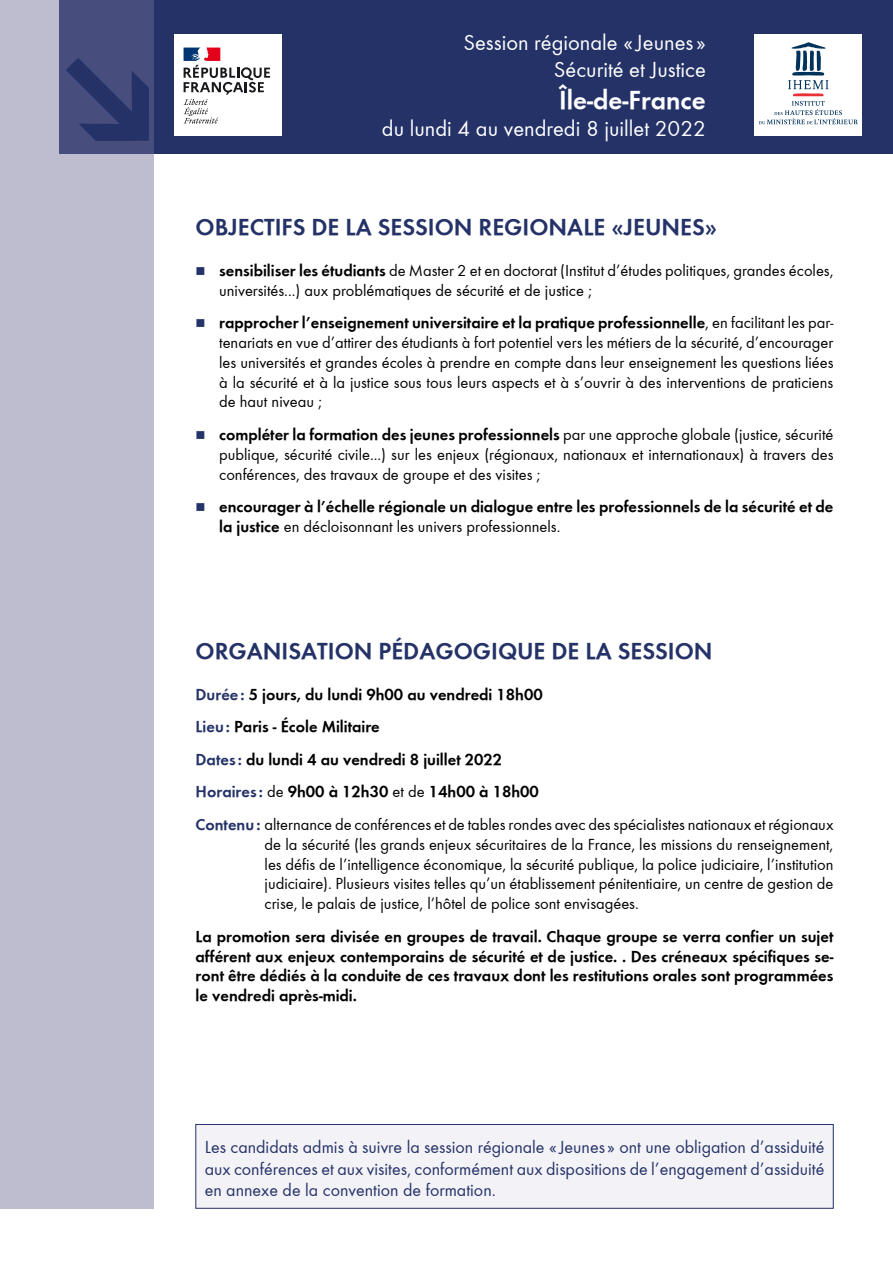
<style>
.page{position:relative;width:893px;height:1263px;background:#fff}
.page>*{position:absolute;margin:0;border:0;box-sizing:border-box;transform-origin:0 0}
.t1{font:700 27px "Function";color:#fff}
.t2{font:700 24px "Function";color:#243267}
.t3{font:22.5px/27px "Function";color:#fff;text-align:right}
.t4{font:18px/21.6px "Function";color:#243267;text-align:justify}
.t5{font:16.5px/19.8px "Function";color:#000;text-align:justify}
.t6{font:700 16.5px/19.8px "Function";color:#000}
.s1{color:#243267}
.s2{font-weight:700}
.s3{font-weight:400}
</style>
<div class="page">
<div style="left:60px;top:0;width:833px;height:153px;background:#243267"></div>
<div style="left:0;top:0;width:153px;height:1209px;background:#bebdd0"></div>
<div style="left:174px;top:34px;width:108px;height:102px;background:#fff"></div>
<svg style="left:184px;top:48px;width:86px;height:76px"></svg>
<svg style="left:754px;top:34px;width:108px;height:102px;background:#e9ecef"></svg>
<div style="left:196px;top:1124px;width:637px;height:84px;background:#f3f2f7"></div>
<div style="left:195px;top:1124px;width:639px;height:85px;border:1px solid #243267"></div>
<svg style="left:59px;top:37px;width:117px;height:130px"></svg>
<h3 class="t3" style="left:463px;top:29px;width:244px">Session régionale « Jeunes »<br>Sécurité et Justice</h3>
<h1 class="t1" style="left:559px;top:84px;width:148px">Île-de-France</h1>
<h3 class="t3" style="left:382px;top:115px;width:325px">du lundi 4 au vendredi 8 juillet 2022</h3>
<h2 class="t2" style="left:196px;top:213px;width:523px">OBJECTIFS DE LA SESSION REGIONALE «JEUNES»</h2>
<p class="t5" style="left:219px;top:261px;width:616px;text-indent:-24px"><span class="s1">■</span> <span class="s2">sensibiliser les étudiants</span> de Master 2 et en doctorat (Institut d’études politiques, grandes écoles, universités...) aux problématiques de sécurité et de justice ;</p>
<p class="t5" style="left:219px;top:313px;width:616px;text-indent:-24px"><span class="s1">■</span> <span class="s2">rapprocher l’enseignement universitaire et la pratique professionnelle</span>, en facilitant les par&shy;tenariats en vue d’attirer des étudiants à fort potentiel vers les métiers de la sécurité, d’encourager les universités et grandes écoles à prendre en compte dans leur enseignement les questions liées à la sécurité et à la justice sous tous leurs aspects et à s’ouvrir à des interventions de praticiens de haut niveau ;</p>
<p class="t5" style="left:219px;top:425px;width:616px;text-indent:-24px"><span class="s1">■</span> <span class="s2">compléter la formation des jeunes professionnels</span> par une approche globale (justice, sécurité publique, sécurité civile...) sur les enjeux (régionaux, nationaux et internationaux) à travers des conférences, des travaux de groupe et des visites ;</p>
<p class="t6" style="left:219px;top:497px;width:616px;text-indent:-24px"><span class="s1">■</span> encourager à l’échelle régionale un dialogue entre les professionnels de la sécurité et de la justice <span class="s3">en décloisonnant les univers professionnels.</span></p>
<h2 class="t2" style="left:196px;top:636px;width:518px">ORGANISATION PÉDAGOGIQUE DE LA SESSION</h2>
<p class="t6" style="left:196px;top:678px;width:639px;line-height:32.5px"><span class="s1">Durée:</span> 5 jours, du lundi 9h00 au vendredi 18h00<br><span class="s1">Lieu:</span> Paris - École Militaire<br><span class="s1">Dates :</span> du lundi 4 au vendredi 8 juillet 2022<br><span class="s1">Horaires :</span> <span class="s3">de</span> 9h00 à 12h30 <span class="s3">et de</span> 14h00 à 18h00<br><span class="s1">Contenu:</span> <span class="s3">alternance de conférences et de tables rondes avec des spécialistes nationaux et régionaux</span></p>
<p class="t5" style="left:265px;top:834px;width:570px">de la sécurité (les grands enjeux sécuritaires de la France, les missions du renseignement, les défis de l’intelligence économique, la sécurité publique, la police judiciaire, l’institution judiciaire). Plusieurs visites telles qu’un établissement pénitentiaire, un centre de gestion de crise, le palais de justice, l’hôtel de police sont envisagées.</p>
<p class="t6" style="left:196px;top:926px;width:639px;text-align:justify">La promotion sera divisée en groupes de travail. Chaque groupe se verra confier un sujet afférent aux enjeux contemporains de sécurité et de justice. . Des créneaux spécifiques se&shy;ront être dédiés à la conduite de ces travaux dont les restitutions orales sont programmées le vendredi après-midi.</p>
<p class="t4" style="left:205px;top:1136px;width:621px">Les candidats admis à suivre la session régionale « Jeunes » ont une obligation d’assiduité aux conférences et aux visites, conformément aux dispositions de l’engagement d’assiduité en annexe de la convention de formation.</p>
</div>
